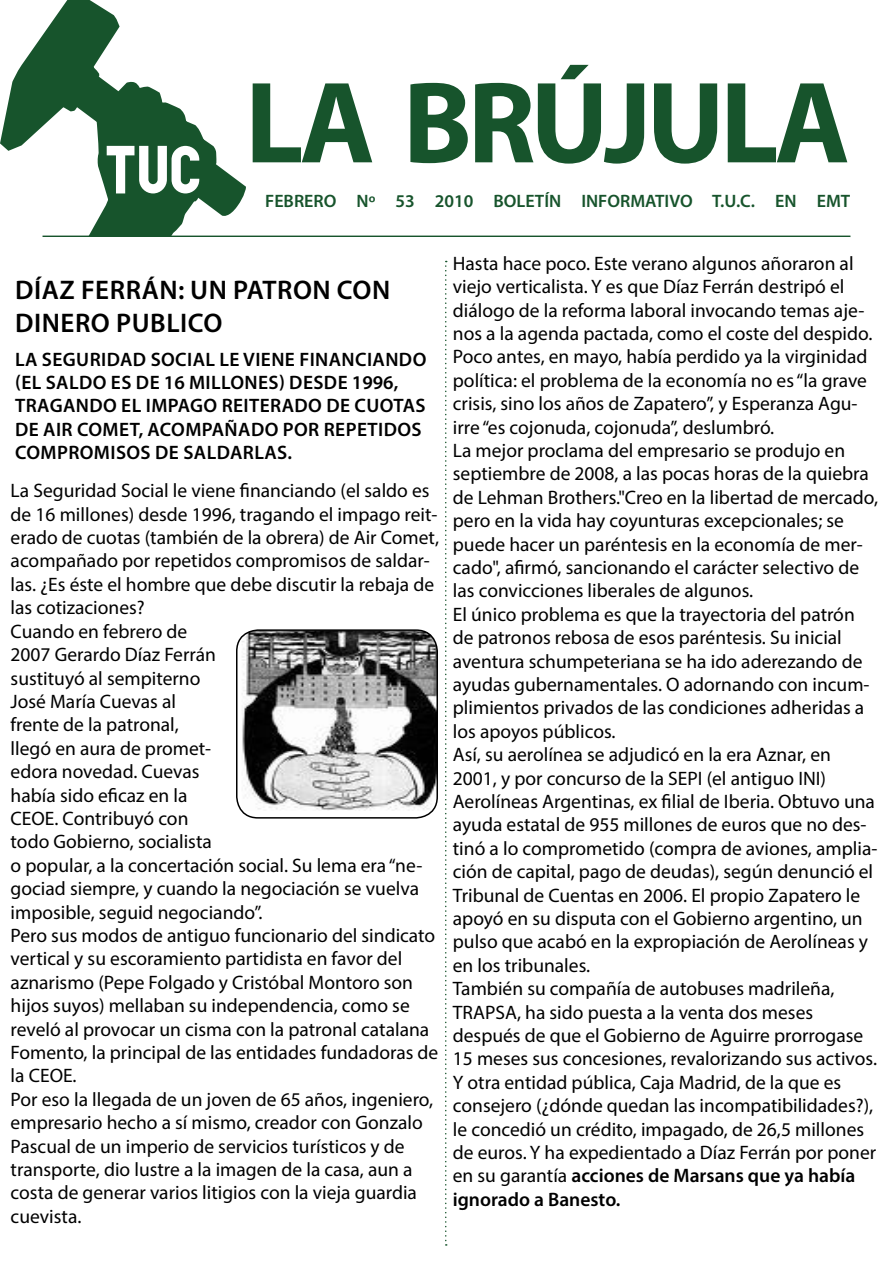
<style>
.page{position:relative;width:893px;height:1263px;background:#fff}
.page>*{position:absolute;margin:0;border:0;box-sizing:border-box;transform-origin:0 0}
.t1{font:700 117px "Myriad Pro";letter-spacing:-.04em;color:#17542c}
.t2{font:600 27px/32.4px "Myriad Pro";letter-spacing:.02em;color:#000}
.t3{font:19.5px/23.4px "Myriad Pro";color:#000}
.t4{font:600 19.5px/23.4px "Myriad Pro";letter-spacing:.02em;color:#000}
.t5{font:600 18px "Myriad Pro";color:#17542c}
.s1{font-weight:600}
</style>
<div class="page">
<hr style="left:43px;top:236px;width:807px;height:1px;background:#17542c">
<svg style="left:0;top:0;width:248px;height:237px"></svg>
<svg style="left:445px;top:261px;width:2px;height:985px"></svg>
<img style="left:242px;top:632px;width:195px;height:179px">
<div style="left:236px;top:629px;width:202px;height:190px;border:2px solid #000;border-radius:21px"></div>
<h1 class="t1" style="left:245px;top:47px;width:606px">LA BRÚJULA</h1>
<p class="t5" style="left:265px;top:189px;width:586px">FEBRERO Nº 53 2010 BOLETÍN INFORMATIVO T.U.C. EN EMT</p>
<h2 class="t2" style="left:15px;top:273px;width:377px">DÍAZ FERRÁN: UN PATRON CON<br>DINERO PUBLICO</h2>
<p class="t4" style="left:15px;top:347px;width:413px">LA SEGURIDAD SOCIAL LE VIENE FINANCIANDO (EL SALDO ES DE 16 MILLONES) DESDE 1996, TRAGANDO EL IMPAGO REITERADO DE CUOTAS DE AIR COMET, ACOMPAÑADO POR REPETIDOS COMPROMISOS DE SALDARLAS.</p>
<p class="t3" style="left:11px;top:479px;width:430px">La Seguridad Social le viene financiando (el saldo es de 16 millones) desde 1996, tragando el impago reit&shy;erado de cuotas (también de la obrera) de Air Comet, acompañado por repetidos compromisos de saldar&shy;las. ¿Es éste el hombre que debe discutir la rebaja de las cotizaciones?<br>Cuando en febrero de<br>2007 Gerardo Díaz Ferrán<br>sustituyó al sempiterno<br>José María Cuevas al<br>frente de la patronal,<br>llegó en aura de promet-<br>edora novedad. Cuevas<br>había sido eficaz en la<br>CEOE. Contribuyó con<br>todo Gobierno, socialista<br>o popular, a la concertación social. Su lema era “ne&shy;gociad siempre, y cuando la negociación se vuelva imposible, seguid negociando”.<br>Pero sus modos de antiguo funcionario del sindicato vertical y su escoramiento partidista en favor del aznarismo (Pepe Folgado y Cristóbal Montoro son hijos suyos) mellaban su independencia, como se reveló al provocar un cisma con la patronal catalana Fomento, la principal de las entidades fundadoras de la CEOE.<br>Por eso la llegada de un joven de 65 años, ingeniero, empresario hecho a sí mismo, creador con Gonzalo Pascual de un imperio de servicios turísticos y de transporte, dio lustre a la imagen de la casa, aun a costa de generar varios litigios con la vieja guardia cuevista.</p>
<p class="t3" style="left:453px;top:251px;width:427px">Hasta hace poco. Este verano algunos añoraron al viejo verticalista. Y es que Díaz Ferrán destripó el diálogo de la reforma laboral invocando temas aje&shy;nos a la agenda pactada, como el coste del despido.<br>Poco antes, en mayo, había perdido ya la virginidad política: el problema de la economía no es “la grave crisis, sino los años de Zapatero”, y Esperanza Agu&shy;irre “es cojonuda, cojonuda”, deslumbró.<br>La mejor proclama del empresario se produjo en septiembre de 2008, a las pocas horas de la quiebra de Lehman Brothers."Creo en la libertad de mercado, pero en la vida hay coyunturas excepcionales; se puede hacer un paréntesis en la economía de mer&shy;cado", afirmó, sancionando el carácter selectivo de las convicciones liberales de algunos.<br>El único problema es que la trayectoria del patrón de patronos rebosa de esos paréntesis. Su inicial aventura schumpeteriana se ha ido aderezando de ayudas gubernamentales. O adornando con incum&shy;plimientos privados de las condiciones adheridas a los apoyos públicos.<br>Así, su aerolínea se adjudicó en la era Aznar, en 2001, y por concurso de la SEPI (el antiguo INI)<br>Aerolíneas Argentinas, ex filial de Iberia. Obtuvo una ayuda estatal de 955 millones de euros que no des&shy;tinó a lo comprometido (compra de aviones, amplia&shy;ción de capital, pago de deudas), según denunció el Tribunal de Cuentas en 2006. El propio Zapatero le apoyó en su disputa con el Gobierno argentino, un pulso que acabó en la expropiación de Aerolíneas y en los tribunales.<br>También su compañía de autobuses madrileña, TRAPSA, ha sido puesta a la venta dos meses después de que el Gobierno de Aguirre prorrogase 15 meses sus concesiones, revalorizando sus activos.<br>Y otra entidad pública, Caja Madrid, de la que es consejero (¿dónde quedan las incompatibilidades?), le concedió un crédito, impagado, de 26,5 millones de euros. Y ha expedientado a Díaz Ferrán por poner en su garantía <span class="s1">acciones de Marsans que ya había ignorado a Banesto.</span></p>
</div>
